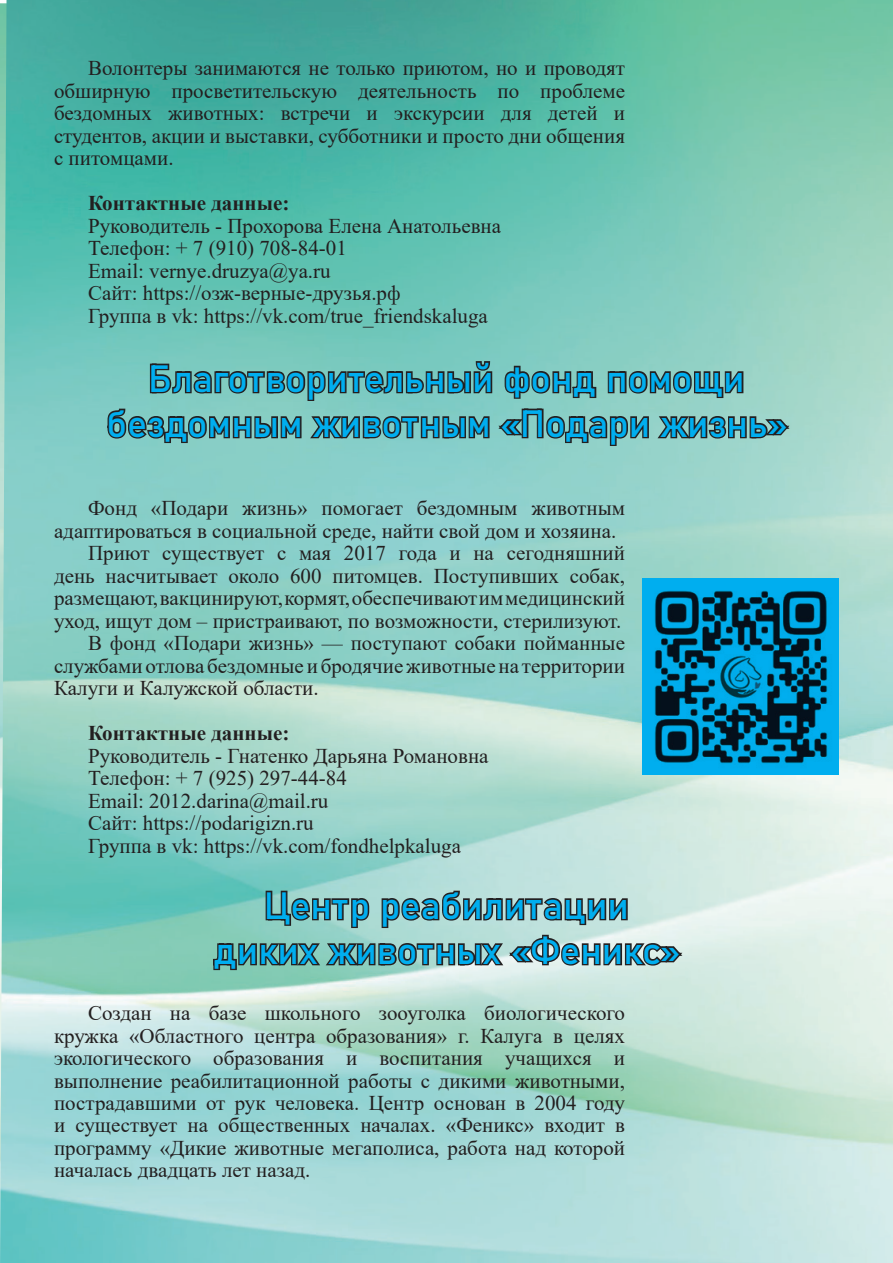
<style>
.page{position:relative;width:893px;height:1263px;background:#fff}
.page>*{position:absolute;margin:0;border:0;box-sizing:border-box;transform-origin:0 0}
.t1{font:37.5px/45px "Bahnschrift";color:#00aeef;text-align:center}
.t2{font:21px/22.5px "Times New Roman";color:#231f20;text-align:justify}
.t3{font:700 21px "Times New Roman";color:#231f20}
</style>
<div class="page">
<img style="left:0;top:0;width:893px;height:1263px">
<div style="left:438px;top:371px;width:6px;height:22px;border:3px solid #231f20"></div>
<div style="left:426px;top:371px;width:6px;height:22px;border:3px solid #231f20"></div>
<div style="left:428px;top:379px;width:15px;height:7px;border:3px solid #231f20"></div>
<svg style="left:105px;top:292px;width:321px;height:153px;background:#67a9a0"></svg>
<div style="left:407px;top:418px;width:6px;height:20px;border:3px solid #231f20"></div>
<div style="left:401px;top:416px;width:18px;height:7px;border:3px solid #231f20"></div>
<div style="left:433px;top:416px;width:7px;height:22px;border:3px solid #231f20"></div>
<div style="left:421px;top:416px;width:7px;height:22px;border:3px solid #231f20"></div>
<div style="left:423px;top:424px;width:15px;height:7px;border:3px solid #231f20"></div>
<svg style="left:441px;top:337px;width:352px;height:145px;background:#7aafa7"></svg>
<img style="left:643px;top:578px;width:196px;height:196px">
<svg style="left:210px;top:819px;width:476px;height:152px;background:#93bab4"></svg>
<p class="t2" style="left:54px;top:56px;width:573px;text-indent:34px">Волонтеры занимаются не только приютом, но и проводят обширную просветительскую деятельность по проблеме бездомных животных: встречи и экскурсии для детей и студентов, акции и выставки, субботники и просто дни общения с питомцами.</p>
<p class="t3" style="left:88px;top:188px;width:203px">Контактные данные:</p>
<p class="t2" style="left:88px;top:214px;width:415px;text-align:left">Руководитель - Прохорова Елена Анатольевна Телефон: + 7 (910) 708-84-01<br>Email: vernye.druzya@ya.ru<br>Сайт: https://озж-верные-друзья.рф<br>Группа в vk: https://vk.com/true_friendskaluga</p>
<h1 class="t1" style="left:106px;top:353px;width:682px">Благотворительный фонд помощи бездомным животным «Подари жизнь»</h1>
<p class="t2" style="left:88px;top:496px;width:539px">Фонд «Подари жизнь» помогает бездомным животным</p>
<p class="t2" style="left:54px;top:519px;width:564px">адаптироваться в социальной среде, найти свой дом и хозяина.</p>
<p class="t2" style="left:88px;top:541px;width:539px">Приют существует с мая 2017 года и на сегодняшний</p>
<p class="t2" style="left:54px;top:564px;width:573px">день насчитывает около 600 питомцев. Поступивших собак,</p>
<p class="t2" style="left:54px;top:586px;width:573px">размещают, вакцинируют, кормят, обеспечивают им медицинский</p>
<p class="t2" style="left:54px;top:609px;width:569px">уход, ищут дом – пристраивают, по возможности, стерилизуют.</p>
<p class="t2" style="left:88px;top:631px;width:539px">В фонд «Подари жизнь» — поступают собаки пойманные</p>
<p class="t2" style="left:54px;top:654px;width:573px">службами отлова бездомные и бродячие животные на территории</p>
<p class="t2" style="left:54px;top:676px;width:266px">Калуги и Калужской области.</p>
<p class="t3" style="left:88px;top:718px;width:203px">Контактные данные:</p>
<p class="t2" style="left:88px;top:744px;width:402px;text-align:left">Руководитель - Гнатенко Дарьяна Романовна Телефон: + 7 (925) 297-44-84<br>Email: 2012.darina@mail.ru<br>Сайт: https://podarigizn.ru<br>Группа в vk: https://vk.com/fondhelpkaluga</p>
<h1 class="t1" style="left:213px;top:880px;width:468px">Центр реабилитации диких животных «Феникс»</h1>
<p class="t2" style="left:54px;top:1001px;width:573px;text-indent:34px">Cоздан на базе школьного зооуголка биологического кружка «Областного центра образования» г. Калуга в целях экологического образования и воспитания учащихся и выполнение реабилитационной работы с дикими животными, пострадавшими от рук человека. Центр основан в 2004 году и существует на общественных началах. «Феникс» входит в программу «Дикие животные мегаполиса, работа над которой началась двадцать лет назад.</p>
</div>
